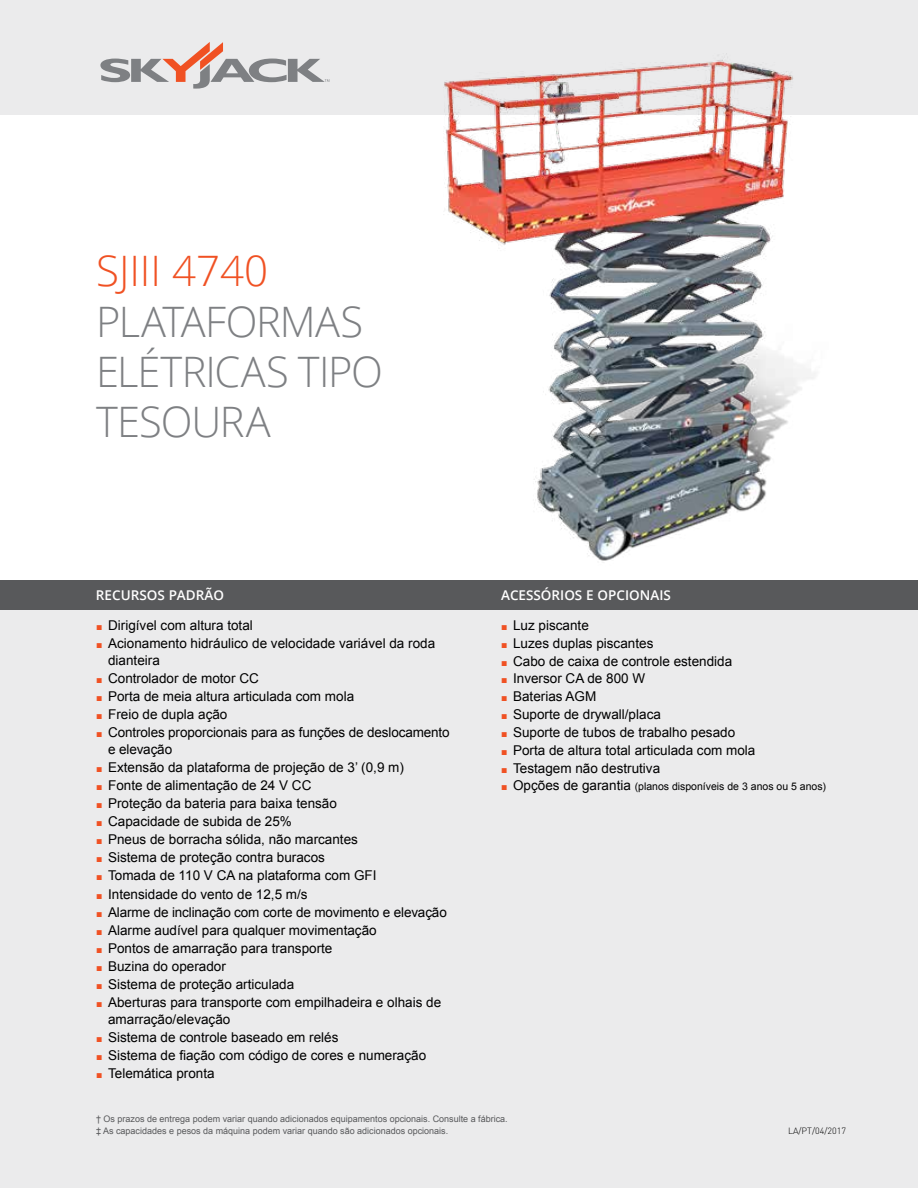
<style>
.page{position:relative;width:918px;height:1188px;background:#fff}
.page>*{position:absolute;margin:0;border:0;box-sizing:border-box;transform-origin:0 0}
.t1{font:300 42px/50.4px "Open Sans";letter-spacing:-.025em;color:#7e8083}
.t2{font:300 42px "Open Sans";color:#f05123}
.t3{font:13.5px/16.5px "Arial";color:#000}
.t4{font:600 13.5px "Open Sans";color:#fff}
.t5{font:10.5px "Arial";color:#000}
.t6{font:9px/12px "Arial";color:#58595b}
.t7{font:300 9px "DIN";color:#000}
.s1{font-size:10.5px;color:#f05123}
.s2{color:#f05123}
.s3{font-size:13.5px}
</style>
<div class="page">
<div style="left:0;top:0;width:918px;height:114px;background:#ebebec"></div>
<div style="left:0;top:608px;width:918px;height:580px;background:#ebebec"></div>
<svg style="left:100px;top:42px;width:230px;height:47px"></svg>
<div style="left:0;top:580px;width:918px;height:29px;background:#58595b"></div>
<img style="left:398px;top:53px;width:435px;height:508px">
<h1 class="t2" style="left:96px;top:242px;width:173px">SJIII 4740</h1>
<h1 class="t1" style="left:96px;top:295px;width:288px">PLATAFORMAS<br>ELÉTRICAS TIPO<br>TESOURA</h1>
<p class="t4" style="left:96px;top:586px;width:130px">RECURSOS PADRÃO</p>
<p class="t4" style="left:501px;top:586px;width:171px">ACESSÓRIOS E OPCIONAIS</p>
<p class="t3" style="left:96px;top:617px;width:158px"><span class="s1">■</span> Dirigível com altura total</p>
<p class="t3" style="left:108px;top:635px;width:329px;text-indent:-12px"><span class="s1">■</span> Acionamento hidráulico de velocidade variável da roda dianteira</p>
<p class="t3" style="left:96px;top:670px;width:164px"><span class="s1">■</span> Controlador de motor CC</p>
<p class="t3" style="left:96px;top:688px;width:260px"><span class="s1">■</span> Porta de meia altura articulada com mola</p>
<p class="t3" style="left:96px;top:706px;width:133px"><span class="s1">■</span> Freio de dupla ação</p>
<p class="t3" style="left:108px;top:724px;width:343px;text-indent:-12px"><span class="s1">■</span> Controles proporcionais para as funções de deslocamento e elevação</p>
<p class="t3" style="left:96px;top:759px;width:309px"><span class="s1">■</span> Extensão da plataforma de projeção de 3’ (0,9 m)</p>
<p class="t3" style="left:96px;top:777px;width:217px"><span class="s1">■</span> Fonte de alimentação de 24 V CC</p>
<p class="t3" style="left:96px;top:795px;width:242px"><span class="s1">■</span> Proteção da bateria para baixa tensão</p>
<p class="t3" style="left:96px;top:813px;width:197px"><span class="s1">■</span> Capacidade de subida de 25%</p>
<p class="t3" style="left:96px;top:831px;width:263px"><span class="s1">■</span> Pneus de borracha sólida, não marcantes</p>
<p class="t3" style="left:96px;top:849px;width:230px"><span class="s1">■</span> Sistema de proteção contra buracos</p>
<p class="t3" style="left:96px;top:868px;width:282px"><span class="s1">■</span> Tomada de 110 V CA na plataforma com GFI</p>
<p class="t3" style="left:96px;top:886px;width:213px"><span class="s1">■</span> Intensidade do vento de 12,5 m/s</p>
<p class="t3" style="left:96px;top:904px;width:352px"><span class="s1">■</span> Alarme de inclinação com corte de movimento e elevação</p>
<p class="t3" style="left:96px;top:922px;width:282px"><span class="s1">■</span> Alarme audível para qualquer movimentação</p>
<p class="t3" style="left:96px;top:940px;width:238px"><span class="s1">■</span> Pontos de amarração para transporte</p>
<p class="t3" style="left:96px;top:958px;width:131px"><span class="s1">■</span> Buzina do operador</p>
<p class="t3" style="left:96px;top:976px;width:200px"><span class="s1">■</span> Sistema de proteção articulada</p>
<p class="t3" style="left:108px;top:994px;width:335px;text-indent:-12px"><span class="s1">■</span> Aberturas para transporte com empilhadeira e olhais de amarração/elevação</p>
<p class="t3" style="left:96px;top:1029px;width:244px"><span class="s1">■</span> Sistema de controle baseado em relés</p>
<p class="t3" style="left:96px;top:1047px;width:332px"><span class="s1">■</span> Sistema de fiação com código de cores e numeração</p>
<p class="t3" style="left:96px;top:1065px;width:120px"><span class="s1">■</span> Telemática pronta</p>
<p class="t3" style="left:501px;top:617px;width:89px"><span class="s1">■</span> Luz piscante</p>
<p class="t3" style="left:501px;top:635px;width:154px"><span class="s1">■</span> Luzes duplas piscantes</p>
<p class="t3" style="left:501px;top:653px;width:233px"><span class="s1">■</span> Cabo de caixa de controle estendida</p>
<p class="t3" style="left:501px;top:671px;width:146px"><span class="s1">■</span> Inversor CA de 800 W</p>
<p class="t3" style="left:501px;top:688px;width:97px"><span class="s1">■</span> Baterias AGM</p>
<p class="t3" style="left:501px;top:706px;width:161px"><span class="s1">■</span> Suporte de drywall/placa</p>
<p class="t3" style="left:501px;top:724px;width:236px"><span class="s1">■</span> Suporte de tubos de trabalho pesado</p>
<p class="t3" style="left:501px;top:742px;width:256px"><span class="s1">■</span> Porta de altura total articulada com mola</p>
<p class="t3" style="left:501px;top:760px;width:161px"><span class="s1">■</span> Testagem não destrutiva</p>
<p class="t5" style="left:501px;top:780px;width:327px"><span class="s2">■</span> <span class="s3">Opções de garantia</span> (planos disponíveis de 3 anos ou 5 anos)</p>
<p class="t6" style="left:96px;top:1113px;width:413px">† Os prazos de entrega podem variar quando adicionados equipamentos opcionais. Consulte a fábrica. ‡ As capacidades e pesos da máquina podem variar quando são adicionados opcionais.</p>
<p class="t7" style="left:788px;top:1125px;width:59px">LA/PT/04/2017</p>
</div>
